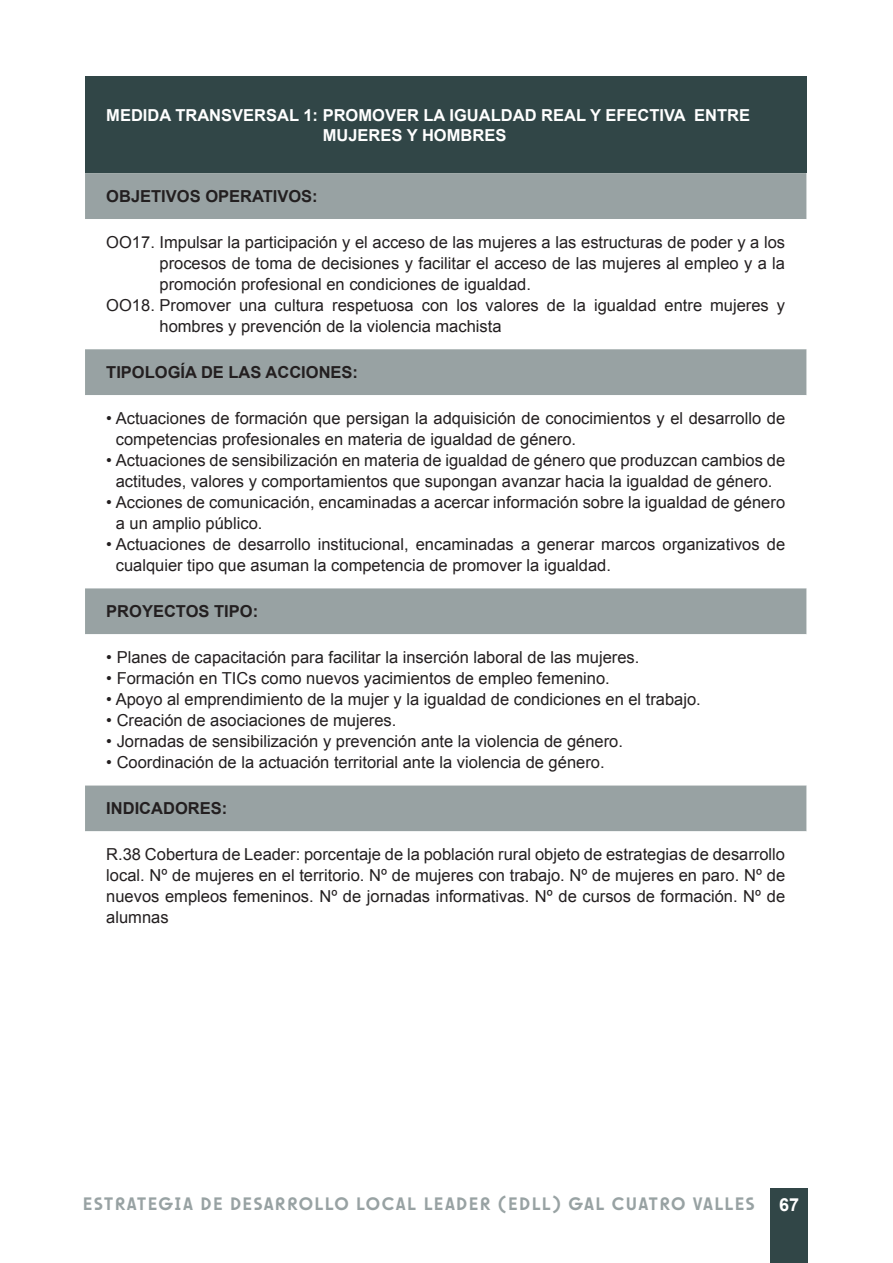
<style>
.page{position:relative;width:893px;height:1263px;background:#fff}
.page>*{position:absolute;margin:0;border:0;box-sizing:border-box;transform-origin:0 0}
.t1{font:500 18px "Sawton Bauhaus";letter-spacing:.07em;color:#98a2a3}
.t2{font:700 18px "Arial";color:#fff}
.texto{font:16.5px/21px "Arial";color:#231f20}
.t3{font:700 16.5px/19.8px "Arial";color:#fff}
.texto-2{font:700 16.5px "Arial";color:#231f20}
</style>
<div class="page">
<div style="left:770px;top:1189px;width:38px;height:74px;background:#314647"></div>
<div style="left:85px;top:77px;width:721px;height:96px;background:#314647"></div>
<div style="left:85px;top:173px;width:721px;height:46px;background:#98a2a3"></div>
<svg style="left:85px;top:349px;width:721px;height:483px"></svg>
<p class="t3" style="left:323px;top:106px;width:429px;text-indent:-216px">MEDIDA TRANSVERSAL 1: PROMOVER LA IGUALDAD REAL Y EFECTIVA ENTRE<br>MUJERES Y HOMBRES</p>
<p class="texto-2" style="left:106px;top:185px;width:213px">OBJETIVOS OPERATIVOS:</p>
<p class="texto" style="left:159px;top:232px;width:627px;text-align:justify;text-indent:-53px">OO17. Impulsar la participación y el acceso de las mujeres a las estructuras de poder y a los procesos de toma de decisiones y facilitar el acceso de las mujeres al empleo y a la promoción profesional en condiciones de igualdad.</p>
<p class="texto" style="left:159px;top:295px;width:627px;text-indent:-53px">OO18. Promover una cultura respetuosa con los valores de la igualdad entre mujeres y hombres y prevención de la violencia machista</p>
<p class="texto-2" style="left:106px;top:361px;width:253px">TIPOLOGÍA DE LAS ACCIONES:</p>
<p class="texto" style="left:116px;top:408px;width:671px;text-indent:-9px">• Actuaciones de formación que persigan la adquisición de conocimientos y el desarrollo de competencias profesionales en materia de igualdad de género.</p>
<p class="texto" style="left:106px;top:450px;width:680px;text-align:center">• Actuaciones de sensibilización en materia de igualdad de género que produzcan cambios de actitudes, valores y comportamientos que supongan avanzar hacia la igualdad de género.</p>
<p class="texto" style="left:116px;top:492px;width:671px;text-indent:-9px">• Acciones de comunicación, encaminadas a acercar información sobre la igualdad de género a un amplio público.</p>
<p class="texto" style="left:116px;top:534px;width:671px;text-indent:-9px">• Actuaciones de desarrollo institucional, encaminadas a generar marcos organizativos de cualquier tipo que asuman la competencia de promover la igualdad.</p>
<p class="texto-2" style="left:106px;top:601px;width:153px">PROYECTOS TIPO:</p>
<p class="texto" style="left:106px;top:647px;width:535px">• Planes de capacitación para facilitar la inserción laboral de las mujeres.</p>
<p class="texto" style="left:106px;top:668px;width:505px">• Formación en TICs como nuevos yacimientos de empleo femenino.</p>
<p class="texto" style="left:106px;top:689px;width:596px">• Apoyo al emprendimiento de la mujer y la igualdad de condiciones en el trabajo.</p>
<p class="texto" style="left:106px;top:710px;width:292px">• Creación de asociaciones de mujeres.</p>
<p class="texto" style="left:106px;top:731px;width:518px">• Jornadas de sensibilización y prevención ante la violencia de género.</p>
<p class="texto" style="left:106px;top:752px;width:500px">• Coordinación de la actuación territorial ante la violencia de género.</p>
<p class="texto-2" style="left:106px;top:798px;width:122px">INDICADORES:</p>
<p class="texto" style="left:106px;top:844px;width:680px;text-align:justify">R.38 Cobertura de Leader: porcentaje de la población rural objeto de estrategias de desarrollo local. Nº de mujeres en el territorio. Nº de mujeres con trabajo. Nº de mujeres en paro. Nº de nuevos empleos femeninos. Nº de jornadas informativas. Nº de cursos de formación. Nº de alumnas</p>
<p class="t1" style="left:83px;top:1193px;width:673px">ESTRATEGIA DE DESARROLLO LOCAL LEADER (EDLL) GAL CUATRO VALLES</p>
<p class="t2" style="left:779px;top:1193px;width:22px">67</p>
</div>
